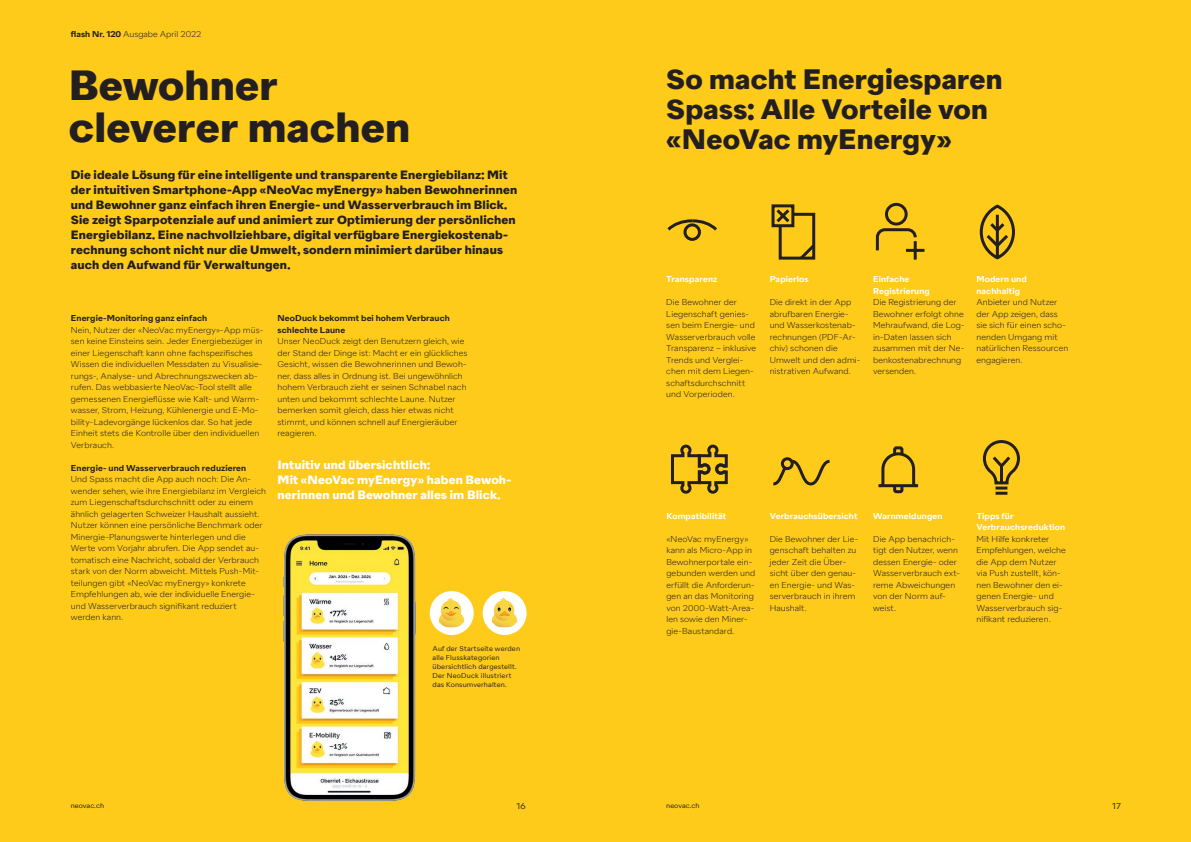
<style>
.page{position:relative;width:1191px;height:842px;background:#fecb1b}
.page>*{position:absolute;margin:0;border:0;box-sizing:border-box;transform-origin:0 0}
.t1{font:700 42px/42px "Neo Vac Sans";letter-spacing:.005em;color:#231f20}
.t2{font:700 28px/30px "Neo Vac Sans";letter-spacing:.01em;color:#231f20}
.t3{font:700 12px/15px "Neo Vac Sans";letter-spacing:.01em;color:#231f20}
.t4{font:700 12px/15px "Neo Vac Sans";letter-spacing:.01em;color:#fff}
.t5{font:300 8.5px/11.5px "Neo Vac Sans";letter-spacing:.01em;color:#231f20}
.t6{font:600 8.5px/11.5px "Neo Vac Sans";letter-spacing:.01em;color:#fff}
.t7{font:600 8.5px/11.5px "Neo Vac Sans";letter-spacing:.01em;color:#231f20}
.t8{font:8.5px "Neo Vac Sans";color:#231f20}
.t9{font:7px/9px "Neo Vac Sans";letter-spacing:.015em;color:#231f20}
.s1{font-weight:600}
</style>
<div class="page">
<img style="left:430px;top:591px;width:44px;height:43px">
<img style="left:482px;top:591px;width:44px;height:43px">
<div style="left:683px;top:223px;width:18px;height:18px;border:3px solid #231f20;border-radius:50%"></div>
<svg style="left:667px;top:219px;width:50px;height:15px"></svg>
<svg style="left:671px;top:444px;width:57px;height:50px"></svg>
<div style="left:771px;top:204px;width:23px;height:23px;border:3px solid #231f20"></div>
<svg style="left:773px;top:206px;width:43px;height:54px"></svg>
<svg style="left:773px;top:458px;width:57px;height:28px"></svg>
<div style="left:781px;top:457px;width:12px;height:13px;border:3px solid #231f20;border-radius:50%"></div>
<svg style="left:875px;top:202px;width:50px;height:58px"></svg>
<svg style="left:878px;top:446px;width:41px;height:48px"></svg>
<hr style="left:878px;top:484px;width:40px;height:3px;background:#231f20">
<hr style="left:995px;top:215px;width:3px;height:43px;background:#231f20">
<svg style="left:983px;top:220px;width:28px;height:30px"></svg>
<div style="left:979px;top:205px;width:36px;height:54px;border:3px solid #231f20;border-radius:50%"></div>
<svg style="left:982px;top:440px;width:38px;height:55px"></svg>
<img style="left:284px;top:535px;width:131px;height:266px">
<p class="t5" style="left:71px;top:28px;width:132px"><span class="s1">flash Nr. 120</span> Ausgabe April 2022</p>
<h1 class="t1" style="left:69px;top:66px;width:343px">Bewohner cleverer machen</h1>
<p class="t3" style="left:71px;top:168px;width:448px">Die ideale Lösung für eine intelligente und transparente Energiebilanz: Mit der intuitiven Smartphone-App «NeoVac myEnergy» haben Bewohnerinnen und Bewohner ganz einfach ihren Energie- und Wasserverbrauch im Blick.<br>Sie zeigt Sparpotenziale auf und animiert zur Optimierung der persönlichen Energiebilanz. Eine nachvollziehbare, digital verfügbare Energiekostenab&shy;rechnung schont nicht nur die Umwelt, sondern minimiert darüber hinaus auch den Aufwand für Verwaltungen.</p>
<p class="t7" style="left:71px;top:313px;width:138px">Energie-Monitoring ganz einfach</p>
<p class="t5" style="left:71px;top:324px;width:194px">Nein, Nutzer der «NeoVac myEnergy»-App müs&shy;sen keine Einsteins sein. Jeder Energiebezüger in einer Liegenschaft kann ohne fachspezifisches Wissen die individuellen Messdaten zu Visualisie&shy;rungs-, Analyse- und Abrechnungszwecken ab&shy;rufen. Das webbasierte NeoVac-Tool stellt alle gemessenen Energieflüsse wie Kalt- und Warm&shy;wasser, Strom, Heizung, Kühlenergie und E-Mo&shy;bility-Ladevorgänge lückenlos dar. So hat jede Einheit stets die Kontrolle über den individuellen Verbrauch.</p>
<p class="t7" style="left:71px;top:462px;width:177px">Energie- und Wasserverbrauch reduzieren</p>
<p class="t5" style="left:71px;top:474px;width:197px">Und Spass macht die App auch noch: Die An&shy;wender sehen, wie ihre Energiebilanz im Vergleich zum Liegenschaftsdurchschnitt oder zu einem ähnlich gelagerten Schweizer Haushalt aussieht.<br>Nutzer können eine persönliche Benchmark oder Minergie-Planungswerte hinterlegen und die Werte vom Vorjahr abrufen. Die App sendet au&shy;tomatisch eine Nachricht, sobald der Verbrauch stark von der Norm abweicht. Mittels Push-Mit&shy;teilungen gibt «NeoVac myEnergy» konkrete Empfehlungen ab, wie der individuelle Energie&shy;und Wasserverbrauch signifikant reduziert werden kann.</p>
<p class="t7" style="left:277px;top:313px;width:174px">NeoDuck bekommt bei hohem Verbrauch schlechte Laune</p>
<p class="t5" style="left:277px;top:336px;width:192px">Unser NeoDuck zeigt den Benutzern gleich, wie der Stand der Dinge ist: Macht er ein glückliches Gesicht, wissen die Bewohnerinnen und Bewoh&shy;ner, dass alles in Ordnung ist. Bei ungewöhnlich hohem Verbrauch zieht er seinen Schnabel nach unten und bekommt schlechte Laune. Nutzer bemerken somit gleich, dass hier etwas nicht stimmt, und können schnell auf Energieräuber reagieren.</p>
<h3 class="t4" style="left:277px;top:457px;width:235px">Intuitiv und übersichtlich:<br>Mit «NeoVac myEnergy» haben Bewoh&shy;nerinnen und Bewohner alles im Blick.</h3>
<p class="t9" style="left:432px;top:644px;width:89px">Auf der Startseite werden alle Flusskategorien übersichtlich dargestellt.<br>Der NeoDuck illustriert das Konsumverhalten.</p>
<h2 class="t2" style="left:666px;top:65px;width:338px">So macht Energiesparen<br>Spass: Alle Vorteile von «NeoVac myEnergy»</h2>
<p class="t6" style="left:666px;top:274px;width:52px">Transparenz</p>
<p class="t5" style="left:666px;top:296px;width:91px">Die Bewohner der<br>Liegenschaft genies&shy;sen beim Energie- und<br>Wasserverbrauch volle<br>Transparenz – inklusive<br>Trends und Verglei&shy;chen mit dem Liegen&shy;schaftsdurchschnitt und Vorperioden.</p>
<p class="t6" style="left:769px;top:274px;width:40px">Papierlos</p>
<p class="t5" style="left:769px;top:296px;width:92px">Die direkt in der App abrufbaren Energie&shy;und Wasserkostenab&shy;rechnungen (PDF-Ar&shy;chiv) schonen die<br>Umwelt und den admi&shy;nistrativen Aufwand.</p>
<p class="t6" style="left:873px;top:274px;width:58px">Einfache<br>Registrierung</p>
<p class="t5" style="left:873px;top:297px;width:93px">Die Registrierung der<br>Bewohner erfolgt ohne<br>Mehraufwand, die Log&shy;in-Daten lassen sich zusammen mit der Ne&shy;benkostenabrechnung versenden.</p>
<p class="t6" style="left:976px;top:274px;width:52px">Modern und nachhaltig</p>
<p class="t5" style="left:976px;top:297px;width:93px">Anbieter und Nutzer der App zeigen, dass sie sich für einen scho&shy;nenden Umgang mit natürlichen Ressourcen engagieren.</p>
<p class="t6" style="left:666px;top:510px;width:61px">Kompatibilität</p>
<p class="t5" style="left:666px;top:533px;width:90px">«NeoVac myEnergy» kann als Micro-App in<br>Bewohnerportale ein&shy;gebunden werden und erfüllt die Anforderun&shy;gen an das Monitoring von 2000-Watt-Area&shy;len sowie den Miner&shy;gie-Baustandard.</p>
<p class="t6" style="left:769px;top:510px;width:89px">Verbrauchsübersicht</p>
<p class="t5" style="left:769px;top:533px;width:90px">Die Bewohner der Lie&shy;genschaft behalten zu jeder Zeit die Über&shy;sicht über den genau&shy;en Energie- und Was&shy;serverbrauch in ihrem<br>Haushalt.</p>
<p class="t6" style="left:873px;top:510px;width:71px">Warnmeldungen</p>
<p class="t5" style="left:873px;top:533px;width:88px">Die App benachrich&shy;tigt den Nutzer, wenn dessen Energie- oder<br>Wasserverbrauch ext&shy;reme Abweichungen von der Norm auf&shy;weist.</p>
<p class="t6" style="left:976px;top:510px;width:90px">Tipps für<br>Verbrauchsreduktion</p>
<p class="t5" style="left:976px;top:533px;width:91px">Mit Hilfe konkreter<br>Empfehlungen, welche die App dem Nutzer via Push zustellt, kön&shy;nen Bewohner den ei&shy;genen Energie- und<br>Wasserverbrauch sig&shy;nifikant reduzieren.</p>
<p class="t9" style="left:71px;top:801px;width:35px">neovac.ch</p>
<p class="t8" style="left:516px;top:801px;width:10px">16</p>
<p class="t9" style="left:666px;top:801px;width:35px">neovac.ch</p>
<p class="t8" style="left:1112px;top:801px;width:10px">17</p>
</div>
